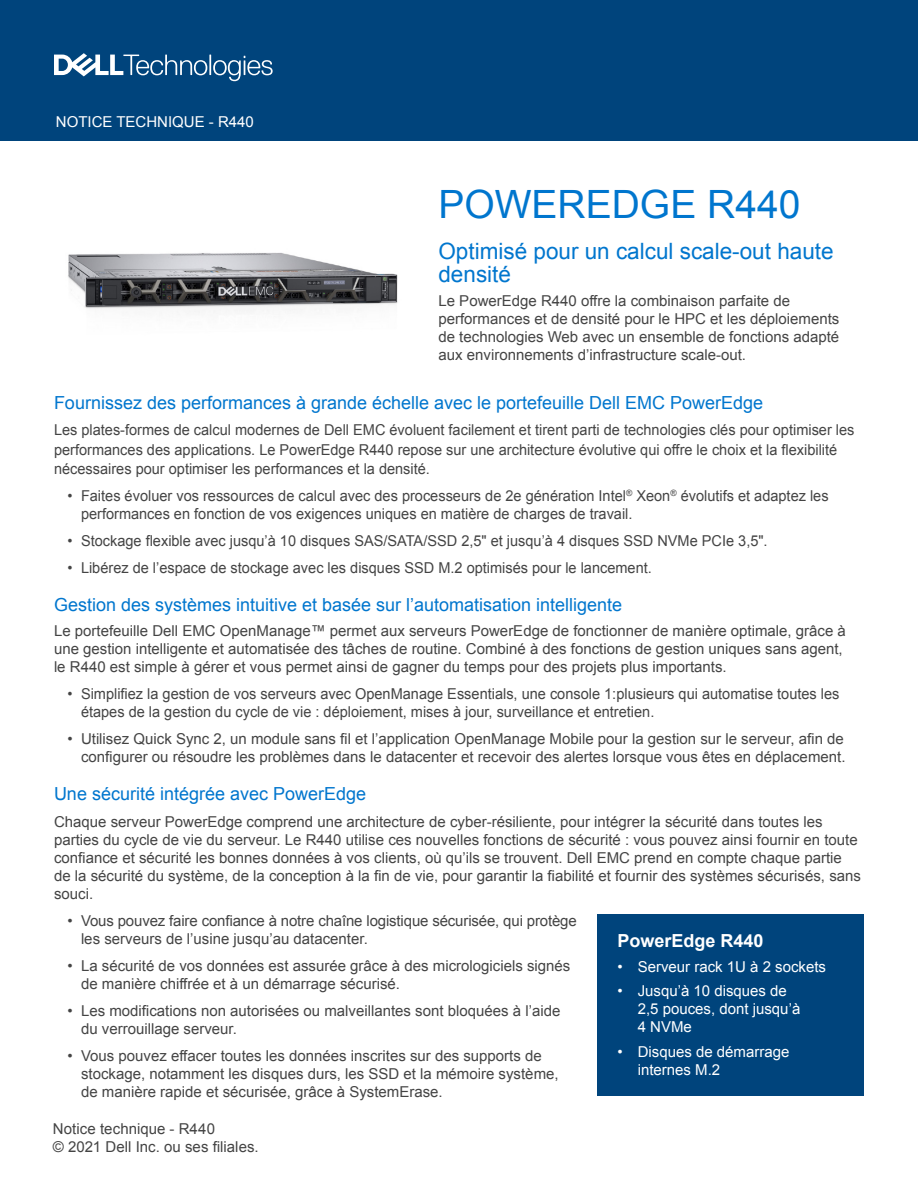
<style>
.page{position:relative;width:918px;height:1188px;background:#fff}
.page>*{position:absolute;margin:0;border:0;box-sizing:border-box;transform-origin:0 0}
.Document_Headline{font:39px "Arial";color:#0076ce}
.Document_Headline-2{font:22.5px/22.5px "Arial";color:#0076ce}
.Body_Text{font:18px "Arial";color:#0076ce}
.Body_copy_Dell_Dark{font:700 18px "Arial";color:#fff}
.Bullet_Text{font:15px/18px "Arial";color:#444}
.Body_Text-2{font:15px/19.5px "Arial";color:#444}
.Body_copy_Dell_Dark-2{font:15px/18px "Arial";color:#444}
.t1{font:15px/18px "Arial";color:#fff}
</style>
<div class="page">
<div style="left:0;top:0;width:918px;height:141px;background:#00447c"></div>
<svg style="left:54px;top:53px;width:219px;height:28px"></svg>
<div style="left:597px;top:914px;width:267px;height:181px;background:#00447c"></div>
<img style="left:68px;top:252px;width:330px;height:61px">
<p class="t1" style="left:56px;top:113px;width:200px">NOTICE TECHNIQUE - R440</p>
<p class="Document_Headline" style="left:438px;top:178px;width:363px">POWEREDGE R440</p>
<p class="Document_Headline-2" style="left:438px;top:240px;width:397px">Optimisé pour un calcul scale-out haute densité</p>
<p class="Body_copy_Dell_Dark-2" style="left:438px;top:292px;width:403px">Le PowerEdge R440 offre la combinaison parfaite de performances et de densité pour le HPC et les déploiements de technologies Web avec un ensemble de fonctions adapté aux environnements d’infrastructure scale-out.</p>
<p class="Body_Text" style="left:54px;top:391px;width:711px">Fournissez des performances à grande échelle avec le portefeuille Dell EMC PowerEdge</p>
<p class="Body_Text-2" style="left:54px;top:420px;width:802px">Les plates-formes de calcul modernes de Dell EMC évoluent facilement et tirent parti de technologies clés pour optimiser les performances des applications. Le PowerEdge R440 repose sur une architecture évolutive qui offre le choix et la flexibilité nécessaires pour optimiser les performances et la densité.</p>
<p class="Bullet_Text" style="left:81px;top:487px;width:749px;text-indent:-14px">• Faites évoluer vos ressources de calcul avec des processeurs de 2e génération Intel<sup>®</sup> Xeon<sup>®</sup> évolutifs et adaptez les performances en fonction de vos exigences uniques en matière de charges de travail.</p>
<p class="Bullet_Text" style="left:68px;top:532px;width:702px">• Stockage flexible avec jusqu’à 10 disques SAS/SATA/SSD 2,5" et jusqu’à 4 disques SSD NVMe PCIe 3,5".</p>
<p class="Bullet_Text" style="left:68px;top:559px;width:586px">• Libérez de l’espace de stockage avec les disques SSD M.2 optimisés pour le lancement.</p>
<p class="Body_Text" style="left:54px;top:593px;width:570px">Gestion des systèmes intuitive et basée sur l’automatisation intelligente</p>
<p class="Body_Text-2" style="left:54px;top:622px;width:793px;line-height:18px">Le portefeuille Dell EMC OpenManage™ permet aux serveurs PowerEdge de fonctionner de manière optimale, grâce à une gestion intelligente et automatisée des tâches de routine. Combiné à des fonctions de gestion uniques sans agent, le R440 est simple à gérer et vous permet ainsi de gagner du temps pour des projets plus importants.</p>
<p class="Bullet_Text" style="left:81px;top:685px;width:760px;text-indent:-14px">• Simplifiez la gestion de vos serveurs avec OpenManage Essentials, une console 1:plusieurs qui automatise toutes les étapes de la gestion du cycle de vie : déploiement, mises à jour, surveillance et entretien.</p>
<p class="Bullet_Text" style="left:68px;top:730px;width:780px;text-align:right">• Utilisez Quick Sync 2, un module sans fil et l’application OpenManage Mobile pour la gestion sur le serveur, afin de configurer ou résoudre les problèmes dans le datacenter et recevoir des alertes lorsque vous êtes en déplacement.</p>
<p class="Body_Text" style="left:54px;top:782px;width:314px">Une sécurité intégrée avec PowerEdge</p>
<p class="Bullet_Text" style="left:54px;top:813px;width:809px">Chaque serveur PowerEdge comprend une architecture de cyber-résiliente, pour intégrer la sécurité dans toutes les parties du cycle de vie du serveur. Le R440 utilise ces nouvelles fonctions de sécurité : vous pouvez ainsi fournir en toute confiance et sécurité les bonnes données à vos clients, où qu’ils se trouvent. Dell EMC prend en compte chaque partie de la sécurité du système, de la conception à la fin de vie, pour garantir la fiabilité et fournir des systèmes sécurisés, sans souci.</p>
<p class="Bullet_Text" style="left:81px;top:912px;width:497px;text-indent:-14px">• Vous pouvez faire confiance à notre chaîne logistique sécurisée, qui protège les serveurs de l’usine jusqu’au datacenter.</p>
<p class="Bullet_Text" style="left:81px;top:957px;width:491px;text-indent:-14px">• La sécurité de vos données est assurée grâce à des micrologiciels signés de manière chiffrée et à un démarrage sécurisé.</p>
<p class="Bullet_Text" style="left:81px;top:1002px;width:481px;text-indent:-14px">• Les modifications non autorisées ou malveillantes sont bloquées à l’aide du verrouillage serveur.</p>
<p class="Bullet_Text" style="left:81px;top:1047px;width:479px;text-indent:-14px">• Vous pouvez effacer toutes les données inscrites sur des supports de stockage, notamment les disques durs, les SSD et la mémoire système, de manière rapide et sécurisée, grâce à SystemErase.</p>
<p class="Body_copy_Dell_Dark" style="left:617px;top:929px;width:148px">PowerEdge R440</p>
<p class="t1" style="left:617px;top:958px;width:210px">• Serveur rack 1U à 2 sockets</p>
<p class="t1" style="left:638px;top:982px;width:164px;text-indent:-20px">• Jusqu’à 10 disques de<br>2,5 pouces, dont jusqu’à<br>4 NVMe</p>
<p class="t1" style="left:638px;top:1043px;width:153px;text-indent:-20px">• Disques de démarrage internes M.2</p>
<p class="Bullet_Text" style="left:53px;top:1120px;width:207px">Notice technique - R440<br>© 2021 Dell Inc. ou ses filiales.</p>
</div>
